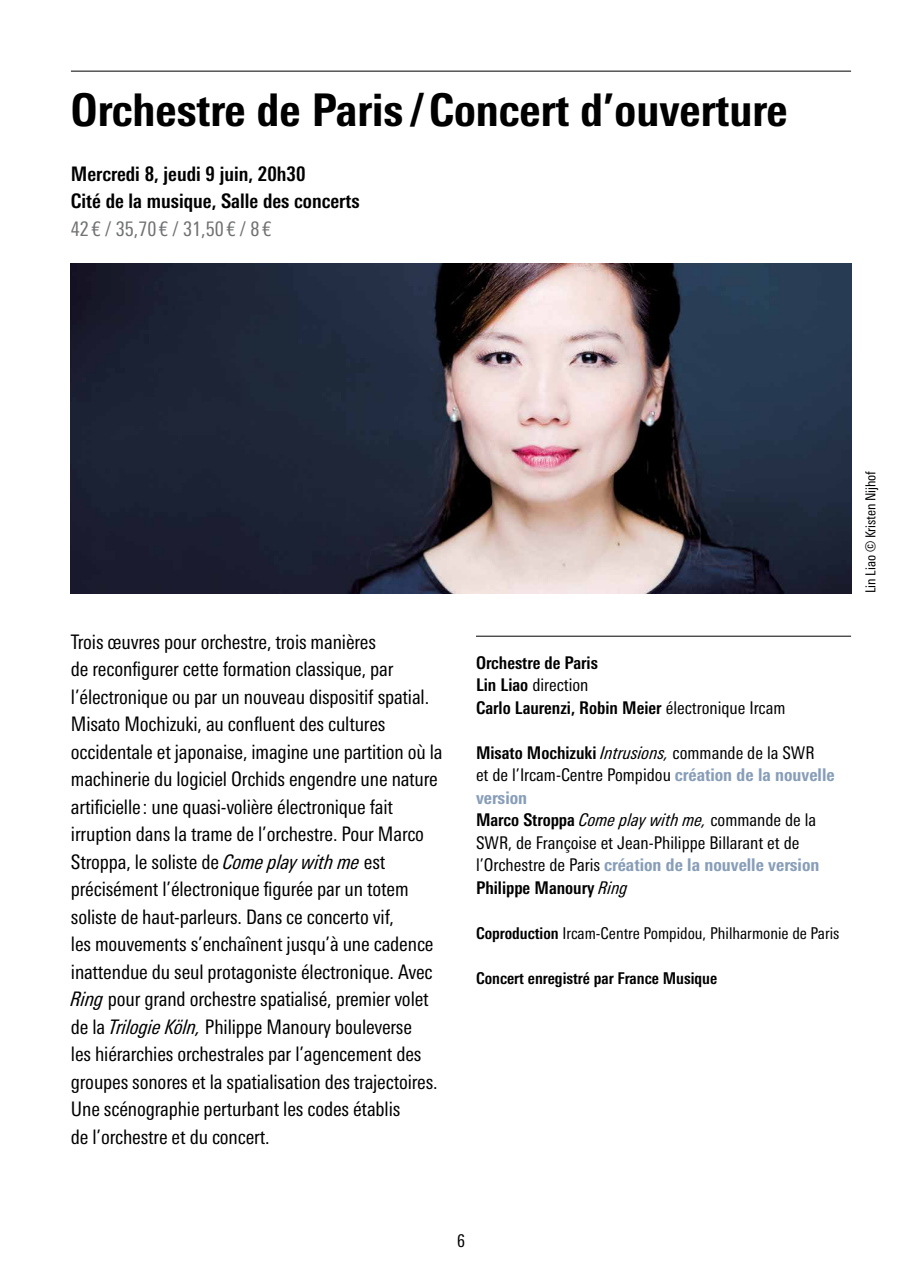
<style>
.page{position:relative;width:922px;height:1276px;background:#fff}
.page>*{position:absolute;margin:0;border:0;box-sizing:border-box;transform-origin:0 0}
.t1{font:800 condensed 45px "Univers Next Pro";color:#000}
.t2{font:condensed 20px/27.5px "Univers Next Pro";letter-spacing:-.005em;color:#000}
.t3{font:700 condensed 20px/27.5px "Univers Next Pro";color:#000}
.t4{font:condensed 20px "Univers Next Pro";color:#707172}
.t5{font:condensed 17.5px/22.5px "Univers Next Pro";color:#000}
.t6{font:700 condensed 17.5px/22.5px "Univers Next Pro";color:#000}
.t7{font:condensed 16.25px "Univers Next Pro";color:#000}
.t8{font:700 condensed 16.25px "Univers Next Pro";color:#000}
.t9{font:condensed 13.75px "Univers Next Pro";letter-spacing:-.01em;color:#000}
.s1{font-style:italic}
.s2{font-weight:400}
.s3{font-weight:700}
.s4{font-weight:800;color:#889eb8}
</style>
<div class="page">
<img style="left:71px;top:263px;width:779px;height:330px">
<hr style="left:476px;top:636px;width:374px;height:1px;background:#000">
<hr style="left:71px;top:71px;width:779px;height:1px;background:#000">
<h1 class="t1" style="left:71px;top:83px;width:718px">Orchestre de Paris /Concert d’ouverture</h1>
<p class="t3" style="left:71px;top:160px;width:290px">Mercredi 8, jeudi 9 juin, 20h30<br>Cité de la musique, Salle des concerts</p>
<p class="t4" style="left:71px;top:217px;width:202px">42 € / 35,70 € / 31,50 € / 8 €</p>
<p class="t2" style="left:71px;top:627px;width:373px">Trois œuvres pour orchestre, trois manières<br>de reconfigurer cette formation classique, par l’électronique ou par un nouveau dispositif spatial.<br>Misato Mochizuki, au confluent des cultures occidentale et japonaise, imagine une partition où la machinerie du logiciel Orchids engendre une nature artificielle : une quasi-volière électronique fait irruption dans la trame de l’orchestre. Pour Marco Stroppa, le soliste de <span class="s1">Come play with me</span> est précisément l’électronique figurée par un totem soliste de haut-parleurs. Dans ce concerto vif,<br>les mouvements s’enchaînent jusqu’à une cadence inattendue du seul protagoniste électronique. Avec <span class="s1">Ring</span> pour grand orchestre spatialisé, premier volet de la <span class="s1">Trilogie Köln,</span> Philippe Manoury bouleverse<br>les hiérarchies orchestrales par l’agencement des groupes sonores et la spatialisation des trajectoires.<br>Une scénographie perturbant les codes établis<br>de l’orchestre et du concert.</p>
<p class="t6" style="left:476px;top:651px;width:311px">Orchestre de Paris<br>Lin Liao <span class="s2">direction<br></span>Carlo Laurenzi, Robin Meier <span class="s2">électronique Ircam</span></p>
<p class="t5" style="left:476px;top:741px;width:360px"><span class="s3">Misato Mochizuki</span> <span class="s1">Intrusions,</span> commande de la SWR<br>et de l’Ircam-Centre Pompidou <span class="s4">création de la nouvelle version<br></span><span class="s3">Marco Stroppa</span> <span class="s1">Come play with me,</span> commande de la SWR, de Françoise et Jean-Philippe Billarant et de l’Orchestre de Paris <span class="s4">création de la nouvelle version </span><span class="s3">Philippe Manoury</span> <span class="s1">Ring</span></p>
<p class="t7" style="left:476px;top:923px;width:365px"><span class="s3">Coproduction</span> Ircam-Centre Pompidou, Philharmonie de Paris</p>
<p class="t8" style="left:476px;top:968px;width:243px">Concert enregistré par France Musique</p>
<p class="t9" style="left:862px;top:593px;width:124px;rotate:-90deg">Lin Liao © Kristen Nijhof</p>
<p class="t5" style="left:457px;top:1229px;width:9px">6</p>
</div>
